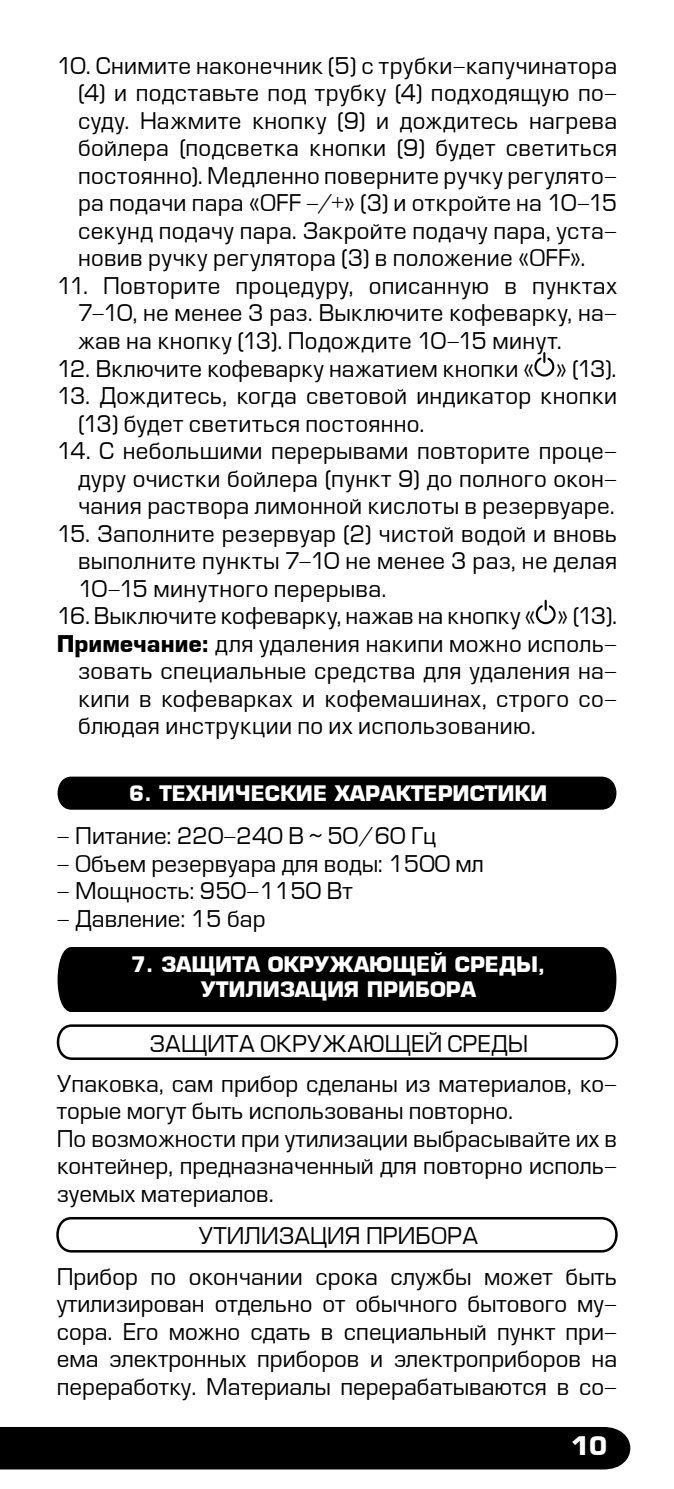
<style>
.page{position:relative;width:674px;height:1489px;background:#fff}
.page>*{position:absolute;margin:0;border:0;box-sizing:border-box;transform-origin:0 0}
.t1{font:700 25px "Europe";color:#fff}
.t2{font:22.5px/27.5px "Europe Normal";color:#000;text-align:justify}
.t3{font:700 20.75px/25px "Europe";color:#fff;text-align:center}
.s1{font-family:"Europe";font-weight:700}
</style>
<div class="page">
<div style="left:0;top:1426px;width:631px;height:44px;background:#000"></div>
<svg style="left:534px;top:352px;width:21px;height:24px"></svg>
<svg style="left:535px;top:599px;width:21px;height:25px"></svg>
<div style="left:57px;top:776px;width:560px;height:33px;background:#000"></div>
<div style="left:57px;top:947px;width:560px;height:64px;background:#000"></div>
<svg style="left:56px;top:1024px;width:563px;height:36px"></svg>
<svg style="left:56px;top:1217px;width:562px;height:36px"></svg>
<p class="t2" style="left:78px;top:53px;width:540px;text-indent:-21px">10. Снимите наконечник (5) с трубки-капучинатора (4) и подставьте под трубку (4) подходящую по&shy;суду. Нажмите кнопку (9) и дождитесь нагрева бойлера (подсветка кнопки (9) будет светиться постоянно). Медленно поверните ручку регулято&shy;ра подачи пара «OFF -/+» (3) и откройте на 10-15 секунд подачу пара. Закройте подачу пара, уста&shy;новив ручку регулятора (3) в положение «OFF».</p>
<p class="t2" style="left:78px;top:273px;width:540px;text-indent:-21px">11. Повторите процедуру, описанную в пунктах 7-10, не менее 3 раз. Выключите кофеварку, на&shy;жав на кнопку (13). Подождите 10-15 минут.</p>
<p class="t2" style="left:57px;top:355px;width:561px">12. Включите кофеварку нажатием кнопки « » (13).</p>
<p class="t2" style="left:78px;top:383px;width:540px;text-indent:-21px">13. Дождитесь, когда световой индикатор кнопки (13) будет светиться постоянно.</p>
<p class="t2" style="left:78px;top:438px;width:540px;text-indent:-21px">14. С небольшими перерывами повторите проце&shy;дуру очистки бойлера (пункт 9) до полного окон&shy;чания раствора лимонной кислоты в резервуаре.</p>
<p class="t2" style="left:78px;top:520px;width:540px;text-indent:-21px">15. Заполните резервуар (2) чистой водой и вновь выполните пункты 7-10 не менее 3 раз, не делая 10-15 минутного перерыва.</p>
<p class="t2" style="left:57px;top:603px;width:561px">16. Выключите кофеварку, нажав на кнопку « » (13).</p>
<p class="t2" style="left:57px;top:630px;width:561px"><span class="s1">Примечание:</span> для удаления накипи можно исполь-</p>
<p class="t2" style="left:78px;top:658px;width:540px">зовать специальные средства для удаления на-</p>
<p class="t2" style="left:78px;top:685px;width:540px">кипи в кофеварках и кофемашинах, строго со-</p>
<p class="t2" style="left:78px;top:713px;width:459px">блюдая инструкции по их использованию.</p>
<p class="t3" style="left:129px;top:781px;width:419px">6. ТЕХНИЧЕСКИЕ ХАРАКТЕРИСТИКИ</p>
<p class="t2" style="left:57px;top:823px;width:381px">- Питание: 220-240 В ~ 50/60 Гц</p>
<p class="t2" style="left:57px;top:850px;width:428px">- Объем резервуара для воды: 1500 мл</p>
<p class="t2" style="left:57px;top:878px;width:297px">- Мощность: 950-1150 Вт</p>
<p class="t2" style="left:57px;top:905px;width:210px">- Давление: 15 бар</p>
<p class="t3" style="left:131px;top:951px;width:415px">7. ЗАЩИТА ОКРУЖАЮЩЕЙ СРЕДЫ,<br>УТИЛИЗАЦИЯ ПРИБОРА</p>
<p class="t2" style="left:57px;top:1024px;width:561px;line-height:40.2px;text-align:center">ЗАЩИТА ОКРУЖАЮЩЕЙ СРЕДЫ<br>Упаковка, сам прибор сделаны из материалов, ко-</p>
<p class="t2" style="left:57px;top:1098px;width:561px;text-align:left">торые могут быть использованы повторно.<br>По возможности при утилизации выбрасывайте их в контейнер, предназначенный для повторно исполь&shy;зуемых материалов.</p>
<p class="t2" style="left:57px;top:1216px;width:561px;line-height:40.2px;text-align:center">УТИЛИЗАЦИЯ ПРИБОРА<br>Прибор по окончании срока службы может быть</p>
<p class="t2" style="left:57px;top:1290px;width:561px">утилизирован отдельно от обычного бытового му&shy;сора. Его можно сдать в специальный пункт при&shy;ема электронных приборов и электроприборов на переработку. Материалы перерабатываются в со-</p>
<p class="t1" style="left:571px;top:1430px;width:37px">10</p>
</div>
